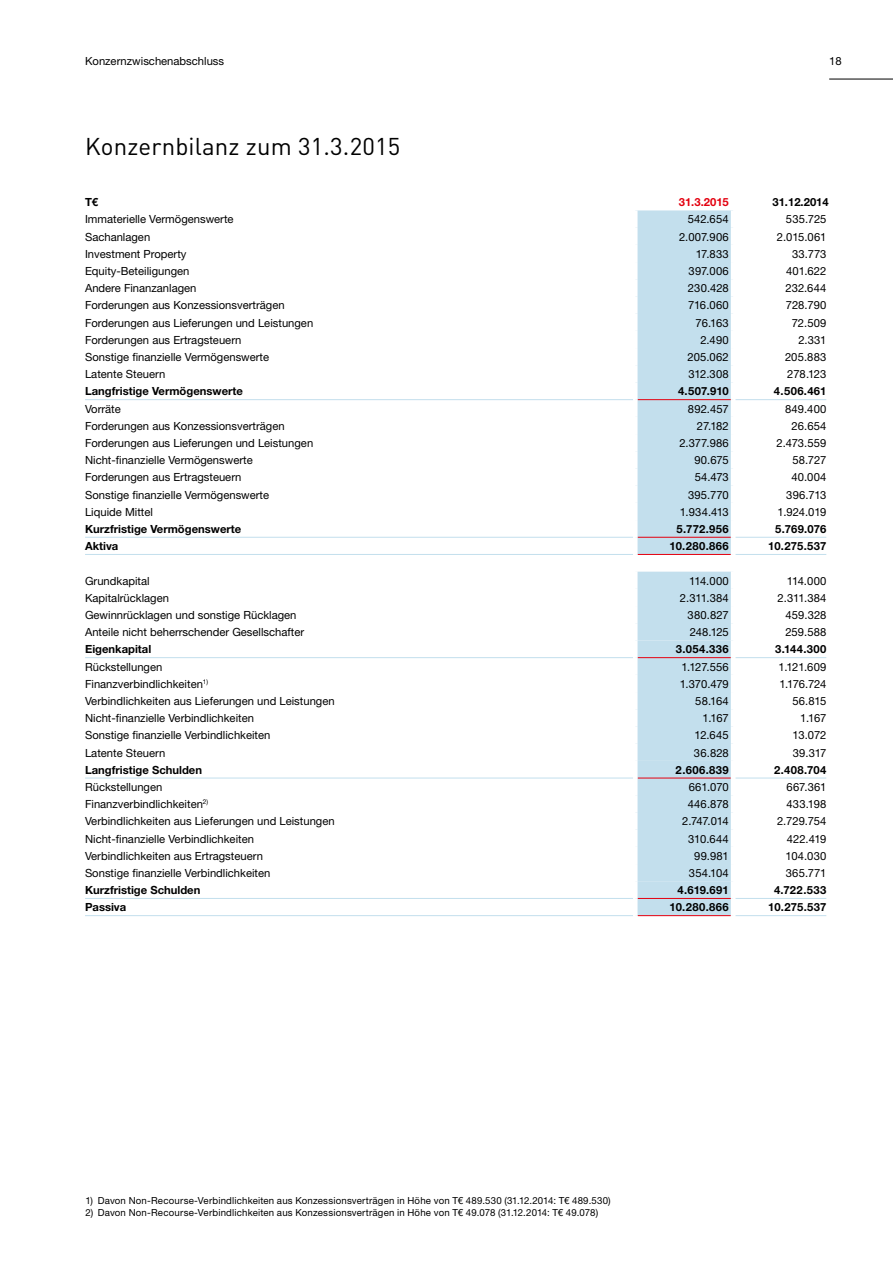
<style>
.page{position:relative;width:893px;height:1263px;background:#fff}
.page>*{position:absolute;margin:0;border:0;box-sizing:border-box;transform-origin:0 0}
.t1{font:24px "DIN Pro";letter-spacing:.005em;color:#000}
.t2{font:11.25px "Helvetica Neue LT Pro";color:#000}
.t3{font:700 11.25px "Helvetica Neue LT Pro";color:#000}
.t4{font:700 11.25px "Helvetica Neue LT Pro";color:#e3000f}
.t5{font:9.75px "Helvetica Neue LT Pro";letter-spacing:.02em;color:#000}
</style>
<div class="page">
<hr style="left:829px;top:79px;width:64px;height:1px;background:#000">
<div style="left:637px;top:210px;width:94px;height:430px;background:#c3dfed"></div>
<div style="left:637px;top:640px;width:94px;height:275px;background:#c3dfed"></div>
<hr style="left:637px;top:399px;width:94px;height:1px;background:#e3000f">
<hr style="left:637px;top:537px;width:94px;height:1px;background:#e3000f">
<hr style="left:637px;top:657px;width:94px;height:1px;background:#e3000f">
<hr style="left:637px;top:778px;width:94px;height:1px;background:#e3000f">
<hr style="left:637px;top:898px;width:94px;height:1px;background:#e3000f">
<hr style="left:637px;top:915px;width:94px;height:1px;background:#e3000f">
<hr style="left:85px;top:399px;width:548px;height:1px;background:#c3dfed">
<hr style="left:735px;top:399px;width:91px;height:1px;background:#c3dfed">
<hr style="left:85px;top:537px;width:548px;height:1px;background:#c3dfed">
<hr style="left:735px;top:537px;width:91px;height:1px;background:#c3dfed">
<hr style="left:85px;top:554px;width:548px;height:1px;background:#c3dfed">
<hr style="left:735px;top:554px;width:91px;height:1px;background:#c3dfed">
<hr style="left:85px;top:657px;width:548px;height:1px;background:#c3dfed">
<hr style="left:85px;top:778px;width:548px;height:1px;background:#c3dfed">
<hr style="left:735px;top:778px;width:91px;height:1px;background:#c3dfed">
<hr style="left:85px;top:898px;width:548px;height:1px;background:#c3dfed">
<hr style="left:735px;top:898px;width:91px;height:1px;background:#c3dfed">
<hr style="left:85px;top:915px;width:548px;height:1px;background:#c3dfed">
<hr style="left:735px;top:915px;width:91px;height:1px;background:#c3dfed">
<hr style="left:637px;top:554px;width:94px;height:1px;background:#e3000f">
<hr style="left:735px;top:657px;width:91px;height:1px;background:#c3dfed">
<p class="t2" style="left:85px;top:54px;width:141px">Konzernzwischenabschluss</p>
<p class="t2" style="left:829px;top:54px;width:14px">18</p>
<h1 class="t1" style="left:85px;top:130px;width:317px">Konzernbilanz zum 31.3.2015</h1>
<p class="t3" style="left:85px;top:195px;width:15px">T€</p>
<p class="t4" style="left:679px;top:195px;width:52px">31.3.2015</p>
<p class="t3" style="left:772px;top:195px;width:58px">31.12.2014</p>
<p class="t2" style="left:85px;top:212px;width:150px">Immaterielle Vermögenswerte</p>
<p class="t2" style="left:688px;top:212px;width:43px">542.654</p>
<p class="t2" style="left:786px;top:212px;width:42px">535.725</p>
<p class="t2" style="left:85px;top:230px;width:67px">Sachanlagen</p>
<p class="t2" style="left:679px;top:230px;width:51px">2.007.906</p>
<p class="t2" style="left:777px;top:230px;width:51px">2.015.061</p>
<p class="t2" style="left:85px;top:247px;width:103px">Investment Property</p>
<p class="t2" style="left:696px;top:247px;width:35px">17.833</p>
<p class="t2" style="left:792px;top:247px;width:36px">33.773</p>
<p class="t2" style="left:85px;top:264px;width:106px">Equity-Beteiligungen</p>
<p class="t2" style="left:689px;top:264px;width:42px">397.006</p>
<p class="t2" style="left:786px;top:264px;width:42px">401.622</p>
<p class="t2" style="left:85px;top:281px;width:113px">Andere Finanzanlagen</p>
<p class="t2" style="left:688px;top:281px;width:42px">230.428</p>
<p class="t2" style="left:785px;top:281px;width:43px">232.644</p>
<p class="t2" style="left:85px;top:298px;width:201px">Forderungen aus Konzessionsverträgen</p>
<p class="t2" style="left:688px;top:298px;width:42px">716.060</p>
<p class="t2" style="left:786px;top:298px;width:42px">728.790</p>
<p class="t2" style="left:85px;top:316px;width:230px">Forderungen aus Lieferungen und Leistungen</p>
<p class="t2" style="left:696px;top:316px;width:35px">76.163</p>
<p class="t2" style="left:792px;top:316px;width:36px">72.509</p>
<p class="t2" style="left:85px;top:333px;width:158px">Forderungen aus Ertragsteuern</p>
<p class="t2" style="left:700px;top:333px;width:30px">2.490</p>
<p class="t2" style="left:798px;top:333px;width:30px">2.331</p>
<p class="t2" style="left:85px;top:350px;width:186px">Sonstige finanzielle Vermögenswerte</p>
<p class="t2" style="left:687px;top:350px;width:43px">205.062</p>
<p class="t2" style="left:785px;top:350px;width:43px">205.883</p>
<p class="t2" style="left:85px;top:367px;width:82px">Latente Steuern</p>
<p class="t2" style="left:688px;top:367px;width:42px">312.308</p>
<p class="t2" style="left:787px;top:367px;width:41px">278.123</p>
<p class="t3" style="left:85px;top:384px;width:159px">Langfristige Vermögenswerte</p>
<p class="t3" style="left:678px;top:384px;width:52px">4.507.910</p>
<p class="t3" style="left:774px;top:384px;width:54px">4.506.461</p>
<p class="t2" style="left:85px;top:402px;width:37px">Vorräte</p>
<p class="t2" style="left:688px;top:402px;width:42px">892.457</p>
<p class="t2" style="left:785px;top:402px;width:43px">849.400</p>
<p class="t2" style="left:85px;top:419px;width:201px">Forderungen aus Konzessionsverträgen</p>
<p class="t2" style="left:697px;top:419px;width:33px">27.182</p>
<p class="t2" style="left:792px;top:419px;width:36px">26.654</p>
<p class="t2" style="left:85px;top:436px;width:230px">Forderungen aus Lieferungen und Leistungen</p>
<p class="t2" style="left:679px;top:436px;width:51px">2.377.986</p>
<p class="t2" style="left:777px;top:436px;width:51px">2.473.559</p>
<p class="t2" style="left:85px;top:453px;width:169px">Nicht-finanzielle Vermögenswerte</p>
<p class="t2" style="left:694px;top:453px;width:36px">90.675</p>
<p class="t2" style="left:792px;top:453px;width:36px">58.727</p>
<p class="t2" style="left:85px;top:470px;width:158px">Forderungen aus Ertragsteuern</p>
<p class="t2" style="left:695px;top:470px;width:36px">54.473</p>
<p class="t2" style="left:791px;top:470px;width:37px">40.004</p>
<p class="t2" style="left:85px;top:488px;width:186px">Sonstige finanzielle Vermögenswerte</p>
<p class="t2" style="left:688px;top:488px;width:42px">395.770</p>
<p class="t2" style="left:786px;top:488px;width:42px">396.713</p>
<p class="t2" style="left:85px;top:505px;width:69px">Liquide Mittel</p>
<p class="t2" style="left:680px;top:505px;width:50px">1.934.413</p>
<p class="t2" style="left:778px;top:505px;width:50px">1.924.019</p>
<p class="t3" style="left:85px;top:522px;width:158px">Kurzfristige Vermögenswerte</p>
<p class="t3" style="left:677px;top:522px;width:54px">5.772.956</p>
<p class="t3" style="left:775px;top:522px;width:53px">5.769.076</p>
<p class="t3" style="left:85px;top:539px;width:35px">Aktiva</p>
<p class="t3" style="left:670px;top:539px;width:61px">10.280.866</p>
<p class="t3" style="left:768px;top:539px;width:60px">10.275.537</p>
<p class="t2" style="left:85px;top:574px;width:66px">Grundkapital</p>
<p class="t2" style="left:689px;top:574px;width:41px">114.000</p>
<p class="t2" style="left:787px;top:574px;width:41px">114.000</p>
<p class="t2" style="left:85px;top:591px;width:85px">Kapitalrücklagen</p>
<p class="t2" style="left:680px;top:591px;width:50px">2.311.384</p>
<p class="t2" style="left:778px;top:591px;width:50px">2.311.384</p>
<p class="t2" style="left:85px;top:608px;width:213px">Gewinnrücklagen und sonstige Rücklagen</p>
<p class="t2" style="left:688px;top:608px;width:43px">380.827</p>
<p class="t2" style="left:785px;top:608px;width:43px">459.328</p>
<p class="t2" style="left:85px;top:625px;width:221px">Anteile nicht beherrschender Gesellschafter</p>
<p class="t2" style="left:690px;top:625px;width:41px">248.125</p>
<p class="t2" style="left:785px;top:625px;width:43px">259.588</p>
<p class="t3" style="left:85px;top:642px;width:68px">Eigenkapital</p>
<p class="t3" style="left:676px;top:642px;width:54px">3.054.336</p>
<p class="t3" style="left:775px;top:642px;width:53px">3.144.300</p>
<p class="t2" style="left:85px;top:660px;width:79px">Rückstellungen</p>
<p class="t2" style="left:681px;top:660px;width:49px">1.127.556</p>
<p class="t2" style="left:779px;top:660px;width:49px">1.121.609</p>
<p class="t2" style="left:85px;top:677px;width:125px">Finanzverbindlichkeiten<sup>1)</sup></p>
<p class="t2" style="left:680px;top:677px;width:51px">1.370.479</p>
<p class="t2" style="left:779px;top:677px;width:49px">1.176.724</p>
<p class="t2" style="left:85px;top:694px;width:251px">Verbindlichkeiten aus Lieferungen und Leistungen</p>
<p class="t2" style="left:695px;top:694px;width:35px">58.164</p>
<p class="t2" style="left:792px;top:694px;width:36px">56.815</p>
<p class="t2" style="left:85px;top:711px;width:170px">Nicht-finanzielle Verbindlichkeiten</p>
<p class="t2" style="left:703px;top:711px;width:28px">1.167</p>
<p class="t2" style="left:800px;top:711px;width:28px">1.167</p>
<p class="t2" style="left:85px;top:728px;width:187px">Sonstige finanzielle Verbindlichkeiten</p>
<p class="t2" style="left:695px;top:728px;width:36px">12.645</p>
<p class="t2" style="left:793px;top:728px;width:35px">13.072</p>
<p class="t2" style="left:85px;top:746px;width:82px">Latente Steuern</p>
<p class="t2" style="left:694px;top:746px;width:36px">36.828</p>
<p class="t2" style="left:793px;top:746px;width:35px">39.317</p>
<p class="t3" style="left:85px;top:763px;width:119px">Langfristige Schulden</p>
<p class="t3" style="left:676px;top:763px;width:55px">2.606.839</p>
<p class="t3" style="left:774px;top:763px;width:54px">2.408.704</p>
<p class="t2" style="left:85px;top:780px;width:79px">Rückstellungen</p>
<p class="t2" style="left:689px;top:780px;width:42px">661.070</p>
<p class="t2" style="left:787px;top:780px;width:41px">667.361</p>
<p class="t2" style="left:85px;top:797px;width:125px">Finanzverbindlichkeiten<sup>2)</sup></p>
<p class="t2" style="left:688px;top:797px;width:43px">446.878</p>
<p class="t2" style="left:786px;top:797px;width:42px">433.198</p>
<p class="t2" style="left:85px;top:814px;width:251px">Verbindlichkeiten aus Lieferungen und Leistungen</p>
<p class="t2" style="left:682px;top:814px;width:48px">2.747.014</p>
<p class="t2" style="left:777px;top:814px;width:51px">2.729.754</p>
<p class="t2" style="left:85px;top:832px;width:170px">Nicht-finanzielle Verbindlichkeiten</p>
<p class="t2" style="left:688px;top:832px;width:42px">310.644</p>
<p class="t2" style="left:787px;top:832px;width:41px">422.419</p>
<p class="t2" style="left:85px;top:849px;width:179px">Verbindlichkeiten aus Ertragsteuern</p>
<p class="t2" style="left:694px;top:849px;width:36px">99.981</p>
<p class="t2" style="left:786px;top:849px;width:42px">104.030</p>
<p class="t2" style="left:85px;top:866px;width:187px">Sonstige finanzielle Verbindlichkeiten</p>
<p class="t2" style="left:689px;top:866px;width:41px">354.104</p>
<p class="t2" style="left:786px;top:866px;width:42px">365.771</p>
<p class="t3" style="left:85px;top:883px;width:117px">Kurzfristige Schulden</p>
<p class="t3" style="left:677px;top:883px;width:53px">4.619.691</p>
<p class="t3" style="left:774px;top:883px;width:54px">4.722.533</p>
<p class="t3" style="left:85px;top:900px;width:43px">Passiva</p>
<p class="t3" style="left:669px;top:900px;width:61px">10.280.866</p>
<p class="t3" style="left:768px;top:900px;width:60px">10.275.537</p>
<p class="t5" style="left:86px;top:1195px;width:527px">1) Davon Non-Recourse-Verbindlichkeiten aus Konzessionsverträgen in Höhe von T€ 489.530 (31.12.2014: T€ 489.530)</p>
<p class="t5" style="left:86px;top:1206px;width:514px">2) Davon Non-Recourse-Verbindlichkeiten aus Konzessionsverträgen in Höhe von T€ 49.078 (31.12.2014: T€ 49.078)</p>
</div>
